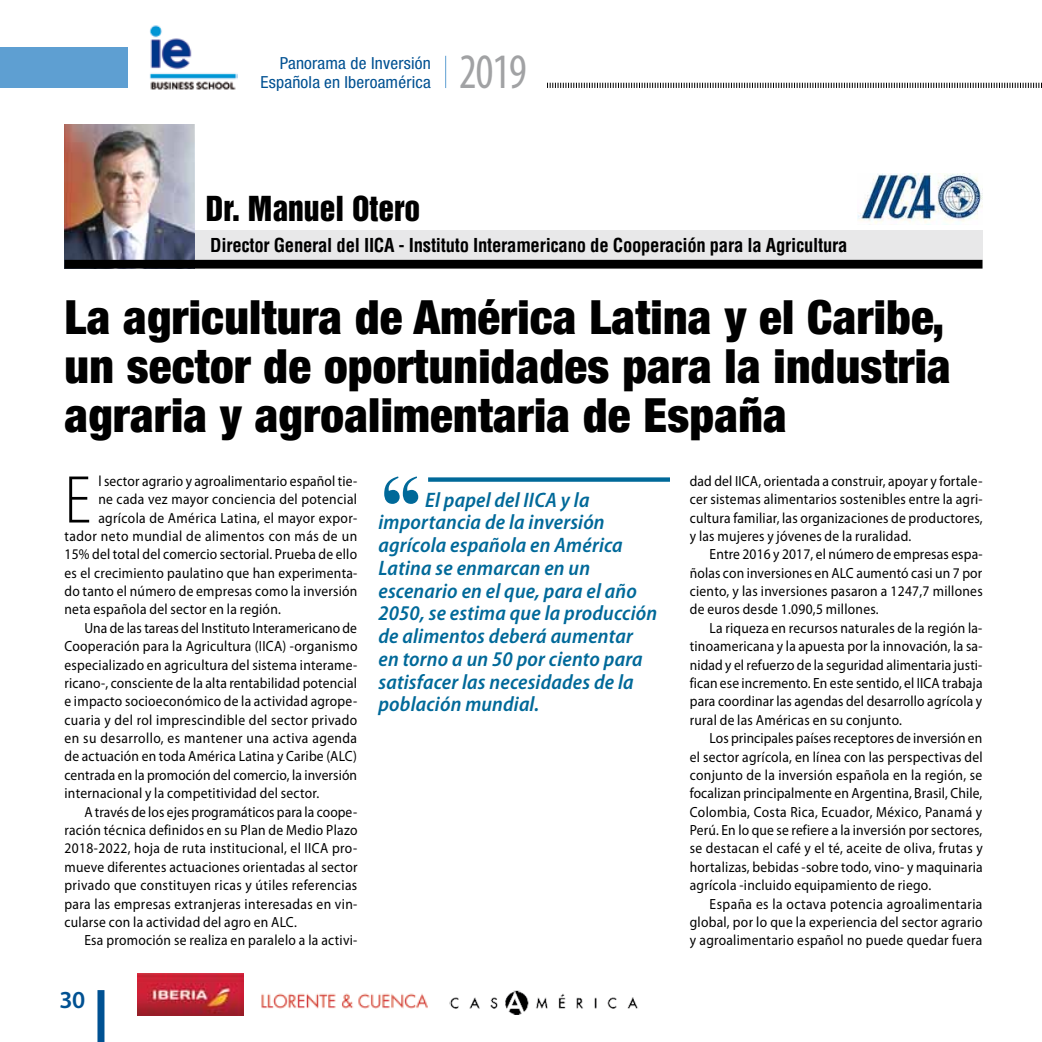
<style>
.page{position:relative;width:1042px;height:1042px;background:#fff}
.page>*{position:absolute;margin:0;border:0;box-sizing:border-box;transform-origin:0 0}
.t1{font:900 80.5px "Bauer Bodoni Std";color:#006999}
.t2{font:300 semi-condensed 68.25px "Myriad Pro";color:#000;scale:.92 1}
.t3{font:condensed 49.7px "Myriad Pro";color:#a1a2a4;scale:.92 1}
.t4{font:900 condensed 47.25px/49px "Helvetica Neue LT Std";letter-spacing:.005em;color:#000}
.t5{font:31.5px "Helvetica Inserat LT Std";color:#000}
.t6{font:600 24.5px "Myriad Pro";color:#005192}
.t7{font:italic 600 semi-condensed 21px/22.8px "Myriad Pro";letter-spacing:.01em;color:#006999}
.t8{font:700 condensed 18.72px "Helvetica LT Std";letter-spacing:-.015em;color:#000}
.t9{font:condensed 16.62px/19.2px "Helvetica Neue LT Std";letter-spacing:.01em;color:#005192;text-align:right;scale:1.05 1}
.t10{font:14.7px/18.4px "Myriad Pro";letter-spacing:.02em;color:#000;text-align:justify;scale:.92 1}
</style>
<div class="page">
<img style="left:149px;top:25px;width:88px;height:65px">
<hr style="left:445px;top:56px;width:1px;height:32px;background:#5e9fd2">
<div style="left:0;top:48px;width:128px;height:40px;background:#5e9fd2"></div>
<svg style="left:547px;top:83px;width:495px;height:5px"></svg>
<div style="left:97px;top:990px;width:7px;height:52px;background:#005192"></div>
<img style="left:261px;top:993px;width:167px;height:16px">
<img style="left:449px;top:990px;width:189px;height:25px">
<img style="left:137px;top:973px;width:106px;height:42px">
<div style="left:66px;top:231px;width:916px;height:29px;background:#e8e8e9"></div>
<img style="left:65px;top:124px;width:129px;height:136px">
<div style="left:64px;top:260px;width:918px;height:9px;background:#000"></div>
<div style="left:428px;top:477px;width:242px;height:5px;background:#006999"></div>
<img style="left:857px;top:174px;width:125px;height:51px">
<p class="t9" style="left:261px;top:53px;width:164px">Panorama de Inversión<br>Española en Iberoamérica</p>
<h3 class="t3" style="left:459px;top:45px;width:75px">2019</h3>
<h3 class="t5" style="left:206px;top:190px;width:216px">Dr. Manuel Otero</h3>
<p class="t8" style="left:210px;top:234px;width:638px">Director General del IICA - Instituto Interamericano de Cooperación para la Agricultura</p>
<h3 class="t4" style="left:64px;top:292px;width:888px">La agricultura de América Latina y el Caribe, un sector de oportunidades para la industria agraria y agroalimentaria de España</h3>
<h1 class="t1" style="left:378px;top:457px;width:47px">‘‘</h1>
<p class="t10" style="left:690px;top:472px;width:320px">dad del IICA, orientada a construir, apoyar y fortale&shy;cer sistemas alimentarios sostenibles entre la agri&shy;cultura familiar, las organizaciones de productores, y las mujeres y jóvenes de la ruralidad.</p>
<p class="t10" style="left:690px;top:545px;width:320px;text-indent:20px">Entre 2016 y 2017, el número de empresas espa&shy;ñolas con inversiones en ALC aumentó casi un 7 por ciento, y las inversiones pasaron a 1247,7 millones de euros desde 1.090,5 millones.</p>
<p class="t10" style="left:690px;top:619px;width:320px;text-indent:20px">La riqueza en recursos naturales de la región la&shy;tinoamericana y la apuesta por la innovación, la sa&shy;nidad y el refuerzo de la seguridad alimentaria justi&shy;fican ese incremento. En este sentido, el IICA trabaja para coordinar las agendas del desarrollo agrícola y rural de las Américas en su conjunto.</p>
<p class="t10" style="left:690px;top:729px;width:320px;text-indent:20px">Los principales países receptores de inversión en el sector agrícola, en línea con las perspectivas del conjunto de la inversión española en la región, se focalizan principalmente en Argentina, Brasil, Chile, Colombia, Costa Rica, Ecuador, México, Panamá y Perú. En lo que se refiere a la inversión por sectores, se destacan el café y el té, aceite de oliva, frutas y hortalizas, bebidas -sobre todo, vino- y maquinaria agrícola -incluido equipamiento de riego.</p>
<p class="t10" style="left:690px;top:895px;width:320px;text-indent:20px">España es la octava potencia agroalimentaria global, por lo que la experiencia del sector agrario y agroalimentario español no puede quedar fuera</p>
<h2 class="t2" style="left:64px;top:463px;width:30px">E</h2>
<p class="t10" style="left:98px;top:472px;width:283px">l sector agrario y agroalimentario español tie-</p>
<p class="t7" style="left:378px;top:489px;width:280px;text-indent:47px">El papel del IICA y la importancia de la inversión agrícola española en América<br>Latina se enmarcan en un escenario en el que, para el año<br>2050, se estima que la producción de alimentos deberá aumentar en torno a un 50 por ciento para satisfacer las necesidades de la población mundial.</p>
<p class="t10" style="left:98px;top:490px;width:283px">ne cada vez mayor conciencia del potencial</p>
<p class="t10" style="left:98px;top:509px;width:283px">agrícola de América Latina, el mayor expor-</p>
<p class="t10" style="left:64px;top:527px;width:320px">tador neto mundial de alimentos con más de un</p>
<p class="t10" style="left:64px;top:545px;width:320px">15% del total del comercio sectorial. Prueba de ello</p>
<p class="t10" style="left:64px;top:564px;width:320px">es el crecimiento paulatino que han experimenta-</p>
<p class="t10" style="left:64px;top:582px;width:320px">do tanto el número de empresas como la inversión</p>
<p class="t10" style="left:64px;top:600px;width:237px">neta española del sector en la región.</p>
<p class="t10" style="left:84px;top:619px;width:298px">Una de las tareas del Instituto Interamericano de</p>
<p class="t10" style="left:64px;top:637px;width:320px">Cooperación para la Agricultura (IICA) -organismo</p>
<p class="t10" style="left:64px;top:656px;width:320px">especializado en agricultura del sistema interame-</p>
<p class="t10" style="left:64px;top:674px;width:319px">ricano-, consciente de la alta rentabilidad potencial</p>
<p class="t10" style="left:64px;top:692px;width:320px">e impacto socioeconómico de la actividad agrope-</p>
<p class="t10" style="left:64px;top:711px;width:320px">cuaria y del rol imprescindible del sector privado</p>
<p class="t10" style="left:64px;top:729px;width:320px">en su desarrollo, es mantener una activa agenda</p>
<p class="t10" style="left:64px;top:747px;width:319px">de actuación en toda América Latina y Caribe (ALC)</p>
<p class="t10" style="left:64px;top:766px;width:320px">centrada en la promoción del comercio, la inversión</p>
<p class="t10" style="left:64px;top:784px;width:278px">internacional y la competitividad del sector.</p>
<p class="t10" style="left:84px;top:803px;width:298px">A través de los ejes programáticos para la coope-</p>
<p class="t10" style="left:64px;top:821px;width:320px">ración técnica definidos en su Plan de Medio Plazo</p>
<p class="t10" style="left:64px;top:839px;width:320px">2018-2022, hoja de ruta institucional, el IICA pro-</p>
<p class="t10" style="left:64px;top:858px;width:320px">mueve diferentes actuaciones orientadas al sector</p>
<p class="t10" style="left:64px;top:876px;width:320px">privado que constituyen ricas y útiles referencias</p>
<p class="t10" style="left:64px;top:894px;width:320px">para las empresas extranjeras interesadas en vin-</p>
<p class="t10" style="left:64px;top:913px;width:254px">cularse con la actividad del agro en ALC.</p>
<p class="t10" style="left:84px;top:931px;width:298px">Esa promoción se realiza en paralelo a la activi-</p>
<h3 class="t6" style="left:60px;top:986px;width:27px">30</h3>
</div>
